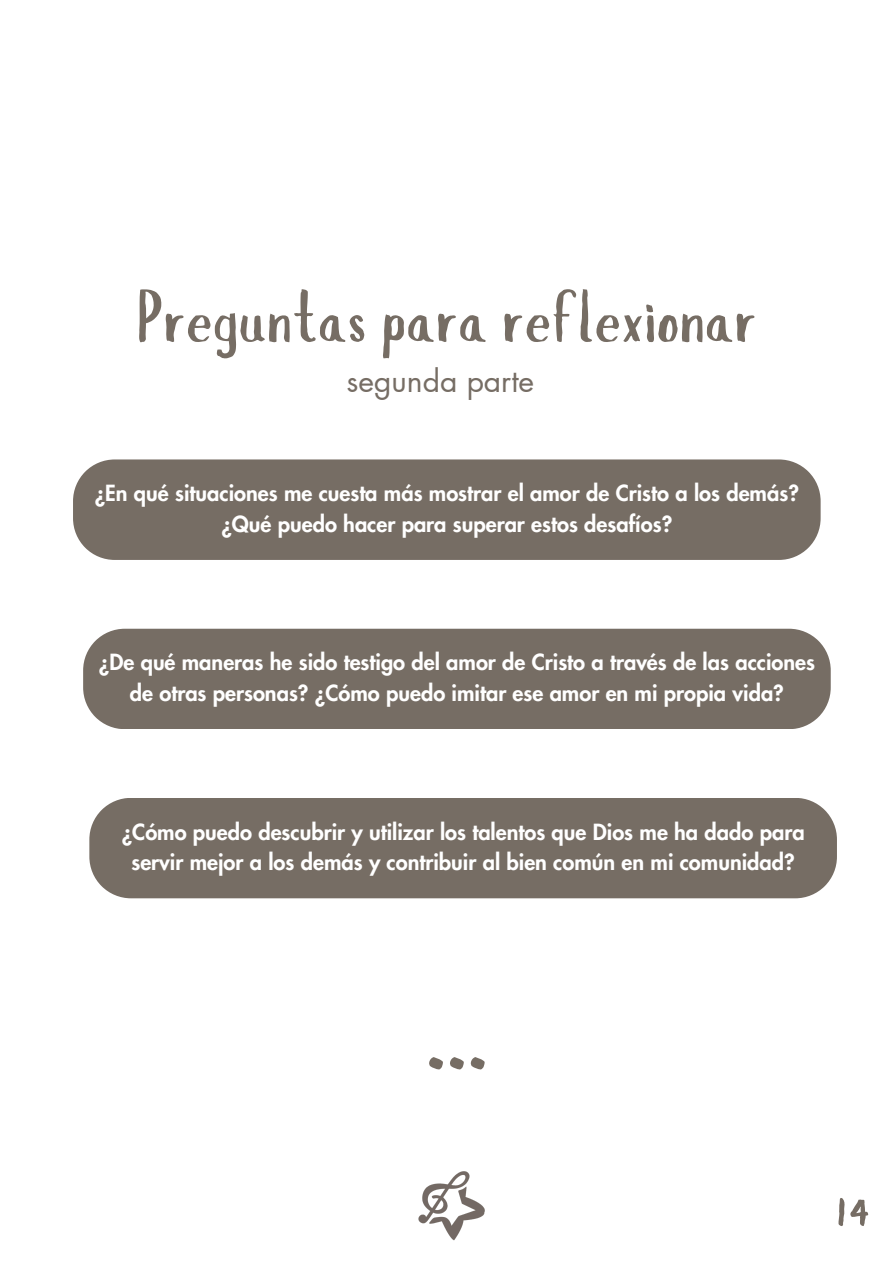
<style>
.page{position:relative;width:894px;height:1264px;background:#fff}
.page>*{position:absolute;margin:0;border:0;box-sizing:border-box;transform-origin:0 0}
.t1{font:117px "Slopes";color:#766d64}
.t2{font:75px "Baby Fox";color:#766d64}
.t3{font:72px "Slopes";color:#766d64}
.t4{font:30px "Futura LT Pro";color:#766d64}
.t5{font:800 21.75px/30.3px "Futura LT Pro";color:#fff;text-align:center}
.s1{color:#fff}
</style>
<div class="page">
<div style="left:73px;top:459px;width:747px;height:101px;background:#766d64"></div>
<div style="left:83px;top:628px;width:747px;height:101px;background:#766d64"></div>
<div style="left:89px;top:798px;width:747px;height:100px;background:#766d64"></div>
<img style="left:418px;top:1171px;width:67px;height:70px">
<p class="t3" style="left:137px;top:288px;width:621px">Preguntas para reflexionar</p>
<p class="t4" style="left:346px;top:367px;width:189px">segunda parte</p>
<h1 class="t5" style="left:95px;top:479px;width:705px">¿En qué situaciones me cuesta más mostrar el amor de Cristo a los demás? ¿Qué puedo hacer para superar estos desafíos?</h1>
<p class="t5" style="left:99px;top:648px;width:717px">¿De qué maneras he sido testigo del amor de Cristo a través de las acciones de otras personas? ¿Cómo puedo imitar ese amor en mi propia vida?</p>
<p class="t5" style="left:122px;top:817px;width:684px">¿Cómo puedo descubrir y utilizar los talentos que Dios me ha dado para servir mejor a los demás y contribuir al bien común en mi comunidad?</p>
<p class="t1" style="left:425px;top:981px;width:64px">...</p>
<h2 class="t2" style="left:830px;top:1163px;width:41px"><span class="s1">1</span>14</h2>
</div>
